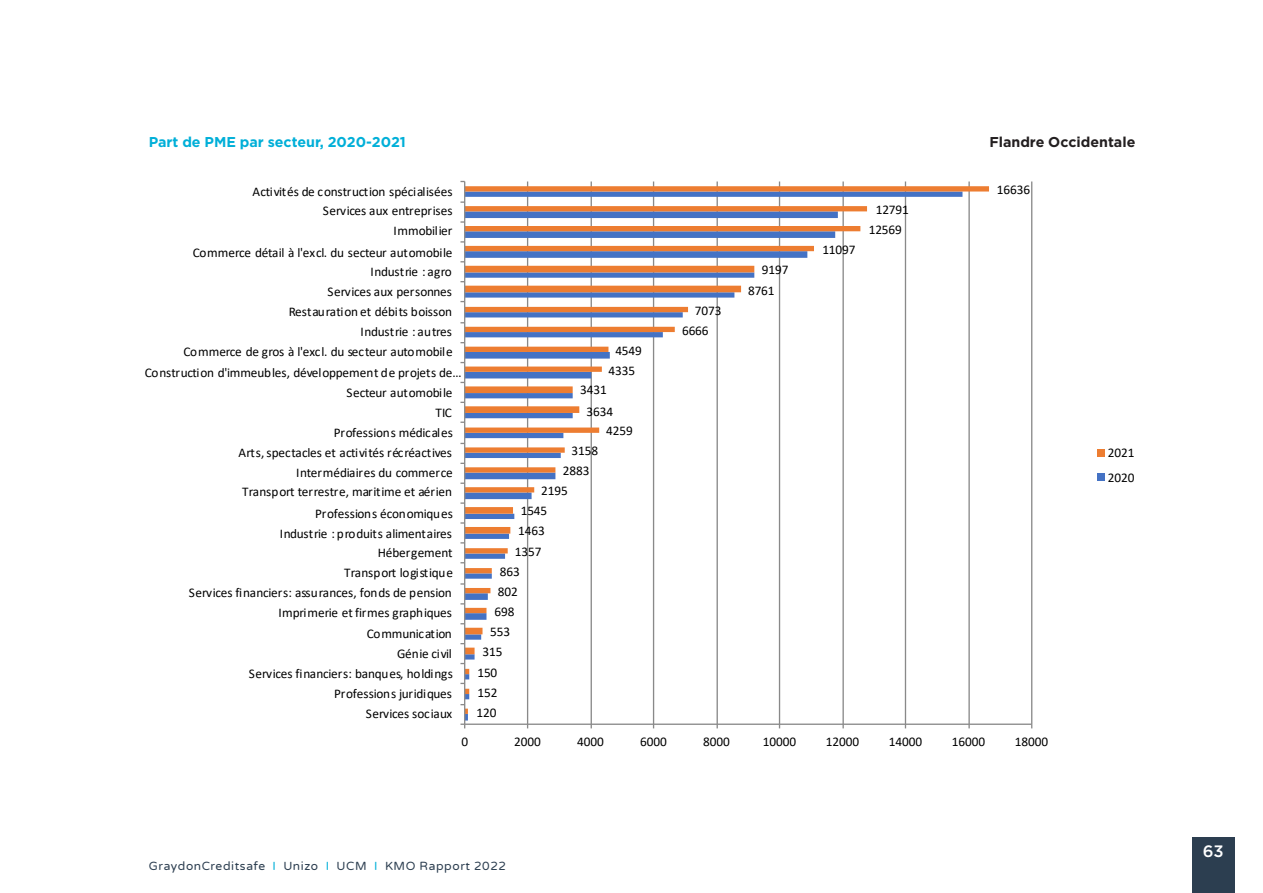
<style>
.page{position:relative;width:1263px;height:893px;background:#fff}
.page>*{position:absolute;margin:0;border:0;box-sizing:border-box;transform-origin:0 0}
.t1{font:500 16.5px "Gotham";color:#fff}
.body{font:700 14.25px "Gotham";color:#00afd8}
.body-2{font:700 14.25px "Gotham";color:#231f20}
.t2{font:13.2px/25.2px "Calibri";letter-spacing:-.005em;color:#000}
.t3{font:13.2px "Calibri";letter-spacing:-.025em;color:#000}
.t4{font:12px "Varela Round";letter-spacing:.05em;color:#2c3e50}
.s1{color:#00afd8}
</style>
<div class="page">
<div style="left:1192px;top:838px;width:42px;height:55px;background:#2c3e50"></div>
<svg style="left:460px;top:180px;width:645px;height:549px"></svg>
<p class="body" style="left:149px;top:133px;width:259px">Part de PME par secteur, 2020-2021</p>
<p class="body-2" style="left:989px;top:133px;width:148px">Flandre Occidentale</p>
<p class="t3" style="left:253px;top:182px;width:202px">Activités de construction spécialisées</p>
<p class="t2" style="left:997px;top:177px;width:35px">16636</p>
<p class="t2" style="left:323px;top:198px;width:131px">Services aux entreprises</p>
<p class="t2" style="left:876px;top:197px;width:35px">12791</p>
<p class="t2" style="left:394px;top:218px;width:60px">Immobilier</p>
<p class="t2" style="left:869px;top:217px;width:35px">12569</p>
<p class="t3" style="left:193px;top:243px;width:261px">Commerce détail à l'excl. du secteur automobile</p>
<p class="t2" style="left:822px;top:237px;width:35px">11097</p>
<p class="t3" style="left:370px;top:263px;width:83px">Industrie : agro</p>
<p class="t2" style="left:762px;top:256px;width:28px">9197</p>
<p class="t2" style="left:328px;top:279px;width:126px">Services aux personnes</p>
<p class="t2" style="left:748px;top:278px;width:28px">8761</p>
<p class="t2" style="left:289px;top:299px;width:165px">Restauration et débits boisson</p>
<p class="t2" style="left:695px;top:297px;width:28px">7073</p>
<p class="t3" style="left:361px;top:322px;width:93px">Industrie : autres</p>
<p class="t2" style="left:682px;top:317px;width:28px">6666</p>
<p class="t3" style="left:184px;top:342px;width:271px">Commerce de gros à l'excl. du secteur automobile</p>
<p class="t2" style="left:615px;top:337px;width:28px">4549</p>
<p class="t2" style="left:145px;top:360px;width:318px">Construction d'immeubles, développement de projets de…</p>
<p class="t2" style="left:609px;top:357px;width:28px">4335</p>
<p class="t3" style="left:346px;top:383px;width:108px">Secteur automobile</p>
<p class="t2" style="left:580px;top:377px;width:28px">3431</p>
<p class="t2" style="left:435px;top:400px;width:18px">TIC</p>
<p class="t2" style="left:586px;top:398px;width:28px">3634</p>
<p class="t2" style="left:334px;top:419px;width:121px">Professions médicales</p>
<p class="t2" style="left:606px;top:418px;width:28px">4259</p>
<p class="t2" style="left:239px;top:439px;width:215px">Arts, spectacles et activités récréactives</p>
<p class="t2" style="left:571px;top:438px;width:28px">3158</p>
<p class="t2" style="left:296px;top:459px;width:158px">Intermédiaires du commerce</p>
<p class="t2" style="left:563px;top:458px;width:28px">2883</p>
<p class="t2" style="left:242px;top:479px;width:211px">Transport terrestre, maritime et aérien</p>
<p class="t2" style="left:541px;top:478px;width:28px">2195</p>
<p class="t2" style="left:315px;top:500px;width:139px">Professions économiques</p>
<p class="t2" style="left:521px;top:498px;width:28px">1545</p>
<p class="t3" style="left:280px;top:524px;width:174px">Industrie : produits alimentaires</p>
<p class="t2" style="left:518px;top:518px;width:28px">1463</p>
<p class="t2" style="left:378px;top:540px;width:76px">Hébergement</p>
<p class="t2" style="left:515px;top:539px;width:28px">1357</p>
<p class="t3" style="left:344px;top:564px;width:110px">Transport logistique</p>
<p class="t2" style="left:500px;top:559px;width:21px">863</p>
<p class="t2" style="left:189px;top:580px;width:264px">Services financiers: assurances, fonds de pension</p>
<p class="t2" style="left:498px;top:579px;width:21px">802</p>
<p class="t2" style="left:278px;top:600px;width:175px">Imprimerie et firmes graphiques</p>
<p class="t2" style="left:495px;top:598px;width:21px">698</p>
<p class="t3" style="left:367px;top:625px;width:87px">Communication</p>
<p class="t2" style="left:490px;top:618px;width:21px">553</p>
<p class="t3" style="left:397px;top:645px;width:56px">Génie civil</p>
<p class="t2" style="left:483px;top:638px;width:21px">315</p>
<p class="t2" style="left:249px;top:661px;width:206px">Services financiers: banques, holdings</p>
<p class="t2" style="left:477px;top:659px;width:21px">150</p>
<p class="t2" style="left:334px;top:681px;width:119px">Professions juridiques</p>
<p class="t2" style="left:477px;top:679px;width:21px">152</p>
<p class="t2" style="left:366px;top:701px;width:88px">Services sociaux</p>
<p class="t2" style="left:476px;top:699px;width:21px">120</p>
<p class="t2" style="left:461px;top:728px;width:8px">0</p>
<p class="t2" style="left:514px;top:728px;width:28px">2000</p>
<p class="t2" style="left:577px;top:728px;width:28px">4000</p>
<p class="t2" style="left:640px;top:728px;width:28px">6000</p>
<p class="t2" style="left:703px;top:728px;width:28px">8000</p>
<p class="t2" style="left:763px;top:728px;width:35px">10000</p>
<p class="t2" style="left:826px;top:728px;width:35px">12000</p>
<p class="t2" style="left:889px;top:728px;width:35px">14000</p>
<p class="t2" style="left:952px;top:728px;width:35px">16000</p>
<p class="t2" style="left:1015px;top:728px;width:35px">18000</p>
<p class="t4" style="left:149px;top:858px;width:359px">GraydonCreditsafe <span class="s1">I</span> Unizo <span class="s1">I</span> UCM <span class="s1">I</span> KMO Rapport 2022</p>
<p class="t2" style="left:1108px;top:439px;width:28px">2021<br>2020</p>
<p class="t1" style="left:1203px;top:841px;width:22px">63</p>
</div>
